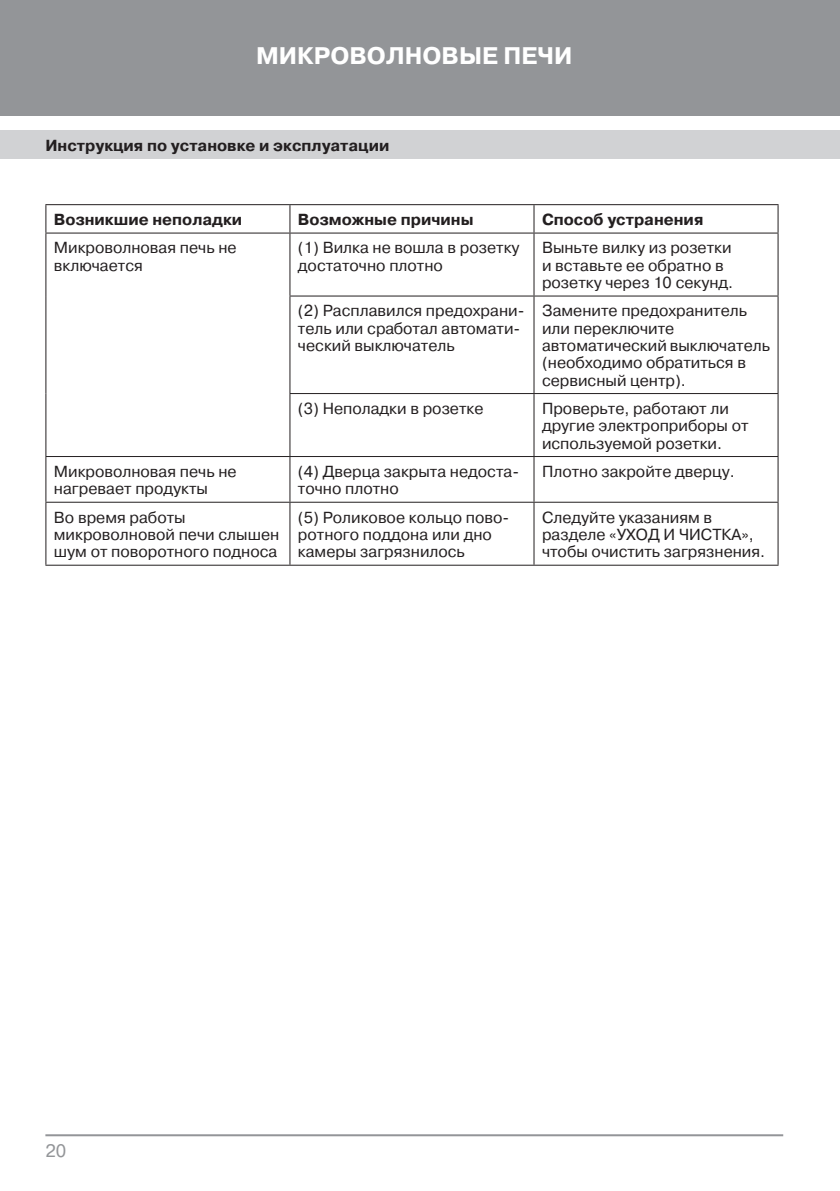
<style>
.page{position:relative;width:840px;height:1191px;background:#fff}
.page>*{position:absolute;margin:0;border:0;box-sizing:border-box;transform-origin:0 0}
.t1{font:700 24px "Pragmatica C";color:#fff}
.t2{font:18px "Pragmatica C";color:#939598}
.t3{font:16px/17.2px "Pragmatica C";color:#231f20}
.t4{font:700 16px "Pragmatica C";color:#231f20}
</style>
<div class="page">
<div style="left:0;top:0;width:839px;height:116px;background:#939598"></div>
<div style="left:0;top:130px;width:839px;height:29px;background:#d1d2d4"></div>
<hr style="left:45px;top:1134px;width:737px;height:2px;background:#939598">
<hr style="left:45px;top:204px;width:245px;height:1px;background:#231f20">
<svg style="left:45px;top:205px;width:1px;height:27px"></svg>
<hr style="left:290px;top:204px;width:243px;height:1px;background:#231f20">
<svg style="left:289px;top:205px;width:1px;height:27px"></svg>
<hr style="left:533px;top:204px;width:245px;height:1px;background:#231f20">
<svg style="left:533px;top:205px;width:1px;height:27px"></svg>
<svg style="left:777px;top:205px;width:1px;height:27px"></svg>
<hr style="left:45px;top:232px;width:245px;height:1px;background:#231f20">
<hr style="left:45px;top:233px;width:1px;height:63px;background:#231f20">
<hr style="left:45px;top:296px;width:1px;height:97px;background:#231f20">
<hr style="left:45px;top:393px;width:1px;height:63px;background:#231f20">
<hr style="left:290px;top:232px;width:243px;height:1px;background:#231f20">
<hr style="left:289px;top:233px;width:1px;height:62px;background:#231f20">
<hr style="left:533px;top:232px;width:245px;height:1px;background:#231f20">
<hr style="left:533px;top:233px;width:1px;height:62px;background:#231f20">
<hr style="left:777px;top:233px;width:1px;height:62px;background:#231f20">
<hr style="left:289px;top:295px;width:244px;height:1px;background:#231f20">
<hr style="left:289px;top:296px;width:1px;height:97px;background:#231f20">
<hr style="left:533px;top:295px;width:245px;height:1px;background:#231f20">
<hr style="left:533px;top:296px;width:1px;height:97px;background:#231f20">
<hr style="left:777px;top:296px;width:1px;height:97px;background:#231f20">
<hr style="left:289px;top:393px;width:244px;height:1px;background:#231f20">
<hr style="left:289px;top:394px;width:1px;height:62px;background:#231f20">
<hr style="left:533px;top:393px;width:245px;height:1px;background:#231f20">
<hr style="left:533px;top:394px;width:1px;height:62px;background:#231f20">
<hr style="left:777px;top:394px;width:1px;height:62px;background:#231f20">
<hr style="left:45px;top:456px;width:245px;height:1px;background:#231f20">
<hr style="left:45px;top:457px;width:1px;height:45px;background:#231f20">
<hr style="left:290px;top:456px;width:243px;height:1px;background:#231f20">
<hr style="left:289px;top:457px;width:1px;height:45px;background:#231f20">
<hr style="left:533px;top:456px;width:245px;height:1px;background:#231f20">
<hr style="left:533px;top:457px;width:1px;height:45px;background:#231f20">
<hr style="left:777px;top:457px;width:1px;height:45px;background:#231f20">
<hr style="left:45px;top:502px;width:245px;height:1px;background:#231f20">
<hr style="left:45px;top:503px;width:1px;height:61px;background:#231f20">
<hr style="left:290px;top:502px;width:243px;height:1px;background:#231f20">
<hr style="left:289px;top:503px;width:1px;height:61px;background:#231f20">
<hr style="left:533px;top:502px;width:245px;height:1px;background:#231f20">
<hr style="left:533px;top:503px;width:1px;height:61px;background:#231f20">
<hr style="left:777px;top:503px;width:1px;height:61px;background:#231f20">
<hr style="left:45px;top:564px;width:245px;height:1px;background:#231f20">
<hr style="left:290px;top:564px;width:243px;height:1px;background:#231f20">
<hr style="left:533px;top:564px;width:245px;height:1px;background:#231f20">
<h1 class="t1" style="left:256px;top:42px;width:318px">МИКРОВОЛНОВЫЕ ПЕЧИ</h1>
<p class="t4" style="left:45px;top:136px;width:345px">Инструкция по установке и эксплуатации</p>
<p class="t4" style="left:54px;top:211px;width:190px">Возникшие неполадки</p>
<p class="t4" style="left:298px;top:211px;width:177px">Возможные причины</p>
<p class="t4" style="left:541px;top:211px;width:163px">Способ устранения</p>
<p class="t3" style="left:54px;top:239px;width:184px">Микроволновая печь не включается</p>
<p class="t3" style="left:298px;top:239px;width:223px">(1) Вилка не вошла в розетку достаточно плотно</p>
<p class="t3" style="left:541px;top:239px;width:192px">Выньте вилку из розетки и вставьте ее обратно в розетку через 10 секунд.</p>
<p class="t3" style="left:298px;top:302px;width:228px">(2) Расплавился предохрани&shy;тель или сработал автомати&shy;ческий выключатель</p>
<p class="t3" style="left:541px;top:302px;width:229px">Замените предохранитель или переключите автоматический выключатель (необходимо обратиться в сервисный центр).</p>
<p class="t3" style="left:298px;top:400px;width:187px">(3) Неполадки в розетке</p>
<p class="t3" style="left:541px;top:400px;width:208px">Проверьте, работают ли другие электроприборы от используемой розетки.</p>
<p class="t3" style="left:54px;top:463px;width:184px">Микроволновая печь не нагревает продукты</p>
<p class="t3" style="left:298px;top:463px;width:222px">(4) Дверца закрыта недоста&shy;точно плотно</p>
<p class="t3" style="left:541px;top:463px;width:194px">Плотно закройте дверцу.</p>
<p class="t3" style="left:54px;top:508px;width:227px">Во время работы микроволновой печи слышен шум от поворотного подноса</p>
<p class="t3" style="left:298px;top:508px;width:213px">(5) Роликовое кольцо пово&shy;ротного поддона или дно камеры загрязнилось</p>
<p class="t3" style="left:541px;top:508px;width:224px">Следуйте указаниям в разделе «УХОД И ЧИСТКА», чтобы очистить загрязнения.</p>
<p class="t2" style="left:45px;top:1140px;width:22px">20</p>
</div>
